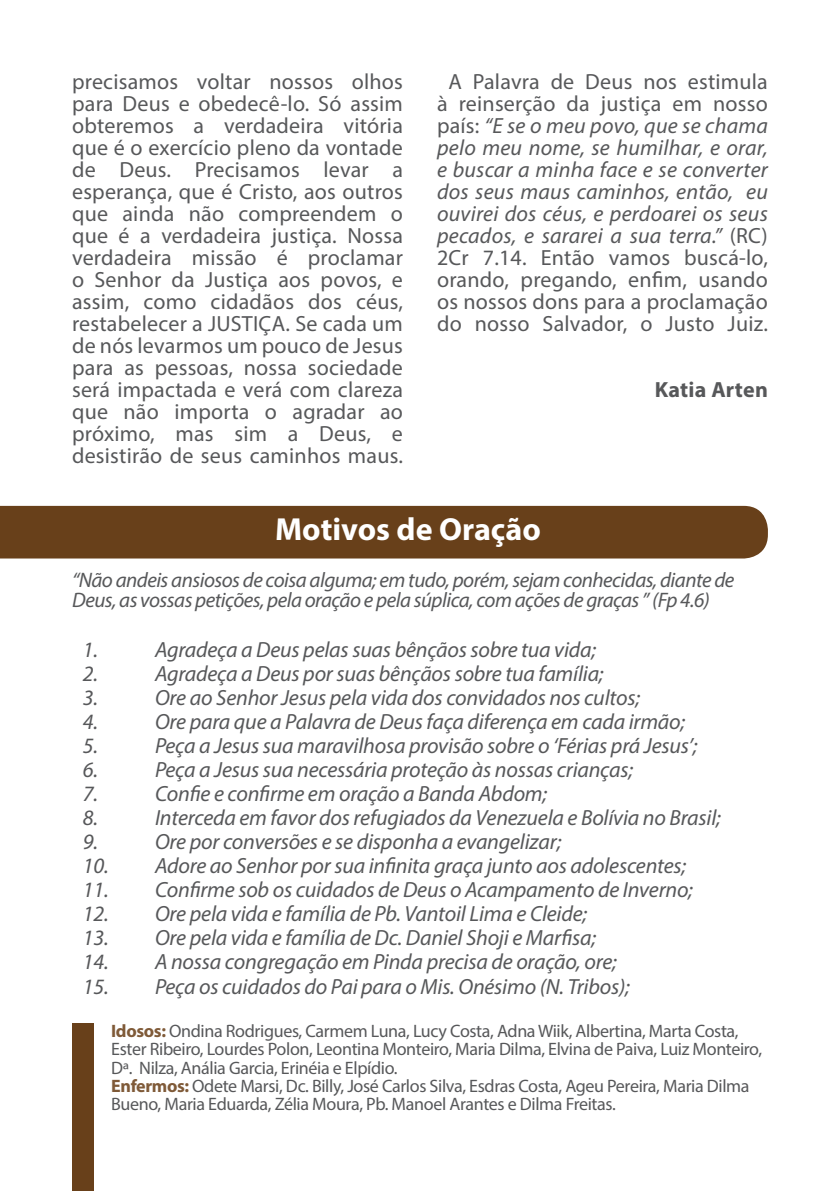
<style>
.page{position:relative;width:840px;height:1191px;background:#fff}
.page>*{position:absolute;margin:0;border:0;box-sizing:border-box;transform-origin:0 0}
.t1{font:700 32px "Myriad Pro";color:#fff}
.t2{font:22px/22px "Myriad Pro";letter-spacing:.01em;color:#57585a;text-align:justify}
.t3{font:italic 22px "Myriad Pro";letter-spacing:-.01em;color:#57585a}
.t4{font:700 22px "Myriad Pro";letter-spacing:.01em;color:#57585a}
.t5{font:italic 21px/20px "Myriad Pro";letter-spacing:-.025em;color:#57585a}
.t6{font:18px/18px "Myriad Pro";letter-spacing:-.02em;color:#57585a}
.s1{font-style:italic}
.s2{font-weight:700;color:#7f5a38}
</style>
<div class="page">
<div style="left:0;top:506px;width:767px;height:52px;background:#68401a"></div>
<div style="left:72px;top:1024px;width:22px;height:167px;background:#68401a"></div>
<p class="t2" style="left:72px;top:70px;width:332px">precisamos voltar nossos olhos para Deus e obedecê-lo. Só assim obteremos a verdadeira vitória que é o exercício pleno da vontade de Deus. Precisamos levar a esperança, que é Cristo, aos outros que ainda não compreendem o que é a verdadeira justiça. Nossa verdadeira missão é proclamar o Senhor da Justiça aos povos, e assim, como cidadãos dos céus, restabelecer a JUSTIÇA. Se cada um de nós levarmos um pouco de Jesus para as pessoas, nossa sociedade será impactada e verá com clareza que não importa o agradar ao próximo, mas sim a Deus, e desistirão de seus caminhos maus.</p>
<p class="t2" style="left:437px;top:70px;width:332px;text-align:center">A Palavra de Deus nos estimula à reinserção da justiça em nosso país: <span class="s1">“E se o meu povo, que se chama pelo meu nome, se humilhar, e orar, e buscar a minha face e se converter dos seus maus caminhos, então, eu ouvirei dos céus, e perdoarei os seus pecados, e sararei a sua terra.”</span> (RC)<br>2Cr 7.14. Então vamos buscá-lo, orando, pregando, enfim, usando os nossos dons para a proclamação do nosso Salvador, o Justo Juiz.</p>
<p class="t4" style="left:654px;top:375px;width:114px">Katia Arten</p>
<p class="t1" style="left:275px;top:509px;width:267px">Motivos de Oração</p>
<p class="t5" style="left:72px;top:569px;width:663px">“Não andeis ansiosos de coisa alguma; em tudo, porém, sejam conhecidas, diante de<br>Deus, as vossas petições, pela oração e pela súplica, com ações de graças ” (Fp 4.6)</p>
<p class="t3" style="left:83px;top:636px;width:17px">1.</p>
<p class="t3" style="left:155px;top:636px;width:442px">Agradeça a Deus pelas suas bênçãos sobre tua vida;</p>
<p class="t3" style="left:83px;top:660px;width:17px">2.</p>
<p class="t3" style="left:155px;top:660px;width:450px">Agradeça a Deus por suas bênçãos sobre tua família;</p>
<p class="t3" style="left:83px;top:684px;width:17px">3.</p>
<p class="t3" style="left:155px;top:684px;width:486px">Ore ao Senhor Jesus pela vida dos convidados nos cultos;</p>
<p class="t3" style="left:83px;top:708px;width:17px">4.</p>
<p class="t3" style="left:155px;top:708px;width:531px">Ore para que a Palavra de Deus faça diferença em cada irmão;</p>
<p class="t3" style="left:83px;top:732px;width:17px">5.</p>
<p class="t3" style="left:155px;top:732px;width:543px">Peça a Jesus sua maravilhosa provisão sobre o ‘Férias prá Jesus’;</p>
<p class="t3" style="left:83px;top:756px;width:17px">6.</p>
<p class="t3" style="left:155px;top:756px;width:479px">Peça a Jesus sua necessária proteção às nossas crianças;</p>
<p class="t3" style="left:83px;top:780px;width:17px">7.</p>
<p class="t3" style="left:155px;top:780px;width:393px">Confie e confirme em oração a Banda Abdom;</p>
<p class="t3" style="left:83px;top:804px;width:17px">8.</p>
<p class="t3" style="left:155px;top:804px;width:567px">Interceda em favor dos refugiados da Venezuela e Bolívia no Brasil;</p>
<p class="t3" style="left:83px;top:828px;width:17px">9.</p>
<p class="t3" style="left:155px;top:828px;width:408px">Ore por conversões e se disponha a evangelizar;</p>
<p class="t3" style="left:83px;top:852px;width:604px">10. Adore ao Senhor por sua infinita graça junto aos adolescentes;</p>
<p class="t3" style="left:83px;top:876px;width:611px">11. Confirme sob os cuidados de Deus o Acampamento de Inverno;</p>
<p class="t3" style="left:83px;top:900px;width:505px">12. Ore pela vida e família de Pb. Vantoil Lima e Cleide;</p>
<p class="t3" style="left:83px;top:924px;width:514px">13. Ore pela vida e família de Dc. Daniel Shoji e Marfisa;</p>
<p class="t3" style="left:83px;top:948px;width:535px">14. A nossa congregação em Pinda precisa de oração, ore;</p>
<p class="t3" style="left:83px;top:972px;width:548px">15. Peça os cuidados do Pai para o Mis. Onésimo (N. Tribos);</p>
<p class="t6" style="left:111px;top:1022px;width:652px"><span class="s2">Idosos:</span> Ondina Rodrigues, Carmem Luna, Lucy Costa, Adna Wiik, Albertina, Marta Costa,<br>Ester Ribeiro, Lourdes Polon, Leontina Monteiro, Maria Dilma, Elvina de Paiva, Luiz Monteiro,<br>Dª. Nilza, Anália Garcia, Erinéia e Elpídio.</p>
<p class="t6" style="left:111px;top:1076px;width:639px"><span class="s2">Enfermos:</span> Odete Marsi, Dc. Billy, José Carlos Silva, Esdras Costa, Ageu Pereira, Maria Dilma<br>Bueno, Maria Eduarda, Zélia Moura, Pb. Manoel Arantes e Dilma Freitas.</p>
</div>
